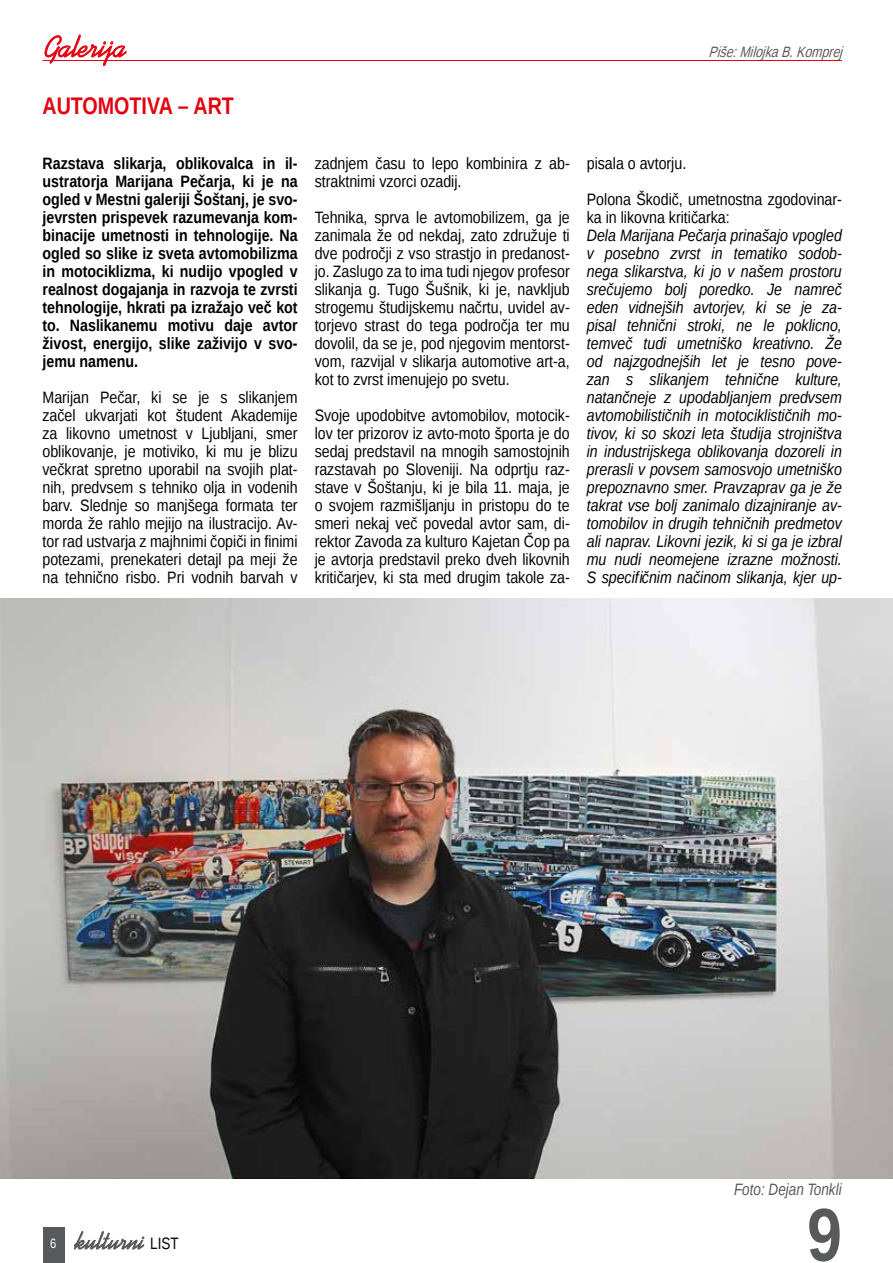
<style>
.page{position:relative;width:893px;height:1263px;background:#fff}
.page>*{position:absolute;margin:0;border:0;box-sizing:border-box;transform-origin:0 0}
.t1{font:700 75px "Liberation Sans Narrow";color:#58595b}
.t2{font:30px "Kaufmann BT";color:#e3000f}
.t3{font:700 24px "Liberation Sans Narrow";color:#e3000f}
.t4{font:24px "Kaufmann BT";color:#58595b}
.t5{font:16.5px/18px "Liberation Sans Narrow";color:#000;text-align:justify;scale:1.05 1}
.t6{font:italic 16.5px/18px "Liberation Sans Narrow";color:#000;text-align:justify;scale:1.05 1}
.t7{font:700 16.5px/18px "Liberation Sans Narrow";color:#000;text-align:justify;scale:1.05 1}
.t8{font:italic 16.5px "Liberation Sans Narrow";color:#58595b}
.t9{font:italic 15px "Liberation Sans Narrow";color:#58595b}
.s1{font-family:"Liberation Sans Narrow";font-size:13.5px;color:#fff}
.s2{font-family:"Liberation Sans Narrow";font-size:16.5px;color:#000}
</style>
<div class="page">
<div style="left:43px;top:1227px;width:22px;height:36px;background:#58595b"></div>
<svg style="left:74px;top:1231px;width:71px;height:19px"></svg>
<svg style="left:44px;top:34px;width:83px;height:32px"></svg>
<hr style="left:43px;top:60px;width:799px;height:1px;background:#e3000f">
<img style="left:0;top:599px;width:893px;height:579px">
<h2 class="t2" style="left:46px;top:30px;width:83px">Galerija</h2>
<p class="t9" style="left:709px;top:43px;width:137px">Piše:MilojkaB.Komprej</p>
<h3 class="t3" style="left:43px;top:89px;width:193px">AUTOMOTIVA – ART</h3>
<p class="t7" style="left:43px;top:153px;width:244px">Razstava slikarja, oblikovalca in il&shy;ustratorja Marijana Pečarja, ki je na ogled v Mestni galeriji Šoštanj, je svo&shy;jevrsten prispevek razumevanja kom&shy;binacije umetnosti in tehnologije. Na ogled so slike iz sveta avtomobilizma in motociklizma, ki nudijo vpogled v realnost dogajanja in razvoja te zvrsti tehnologije, hkrati pa izražajo več kot to. Naslikanemu motivu daje avtor živost, energijo, slike zaživijo v svo&shy;jemu namenu.</p>
<p class="t5" style="left:43px;top:389px;width:244px">Marijan Pečar, ki se je s slikanjem začel ukvarjati kot študent Akademije za likovno umetnost v Ljubljani, smer oblikovanje, je motiviko, ki mu je blizu večkrat spretno uporabil na svojih plat&shy;nih, predvsem s tehniko olja in vodenih barv. Slednje so manjšega formata ter morda že rahlo mejijo na ilustracijo. Av&shy;tor rad ustvarja z majhnimi čopiči in finimi potezami, prenekateri detajl pa meji že na tehnično risbo. Pri vodnih barvah v</p>
<p class="t5" style="left:315px;top:155px;width:244px">zadnjem času to lepo kombinira z ab&shy;straktnimi vzorci ozadij.</p>
<p class="t5" style="left:315px;top:209px;width:244px">Tehnika, sprva le avtomobilizem, ga je zanimala že od nekdaj, zato združuje ti dve področji z vso strastjo in predanost&shy;jo. Zaslugo za to ima tudi njegov profesor slikanja g. Tugo Šušnik, ki je, navkljub strogemu študijskemu načrtu, uvidel av&shy;torjevo strast do tega področja ter mu dovolil, da se je, pod njegovim mentorst&shy;vom, razvijal v slikarja automotive art-a, kot to zvrst imenujejo po svetu.</p>
<p class="t5" style="left:315px;top:407px;width:244px">Svoje upodobitve avtomobilov, motocik&shy;lov ter prizorov iz avto-moto športa je do sedaj predstavil na mnogih samostojnih razstavah po Sloveniji. Na odprtju raz&shy;stave v Šoštanju, ki je bila 11. maja, je o svojem razmišljanju in pristopu do te smeri nekaj več povedal avtor sam, di&shy;rektor Zavoda za kulturo Kajetan Čop pa je avtorja predstavil preko dveh likovnih kritičarjev, ki sta med drugim takole za-</p>
<p class="t5" style="left:587px;top:146px;width:244px;line-height:36px">pisala o avtorju.<br>Polona Škodič, umetnostna zgodovinar-</p>
<p class="t5" style="left:587px;top:209px;width:138px">ka in likovna kritičarka:</p>
<p class="t6" style="left:587px;top:226px;width:244px">Dela Marijana Pečarja prinašajo vpogled v posebno zvrst in tematiko sodob&shy;nega slikarstva, ki jo v našem prostoru srečujemo bolj poredko. Je namreč eden vidnejših avtorjev, ki se je za&shy;pisal tehnični stroki, ne le poklicno, temveč tudi umetniško kreativno. Že od najzgodnejših let je tesno pove&shy;zan s slikanjem tehnične kulture, natančneje z upodabljanjem predvsem avtomobilističnih in motociklističnih mo&shy;tivov, ki so skozi leta študija strojništva in industrijskega oblikovanja dozoreli in prerasli v povsem samosvojo umetniško prepoznavno smer. Pravzaprav ga je že takrat vse bolj zanimalo dizajniranje av&shy;tomobilov in drugih tehničnih predmetov ali naprav. Likovni jezik, ki si ga je izbral mu nudi neomejene izrazne možnosti.<br>S specifičnim načinom slikanja, kjer up-</p>
<h3 class="t4" style="left:50px;top:1227px;width:130px"><span class="s1">6</span> kulturni <span class="s2">LIST</span></h3>
<p class="t8" style="left:734px;top:1178px;width:109px">Foto: Dejan Tonkli</p>
<h1 class="t1" style="left:807px;top:1183px;width:36px">9</h1>
</div>
